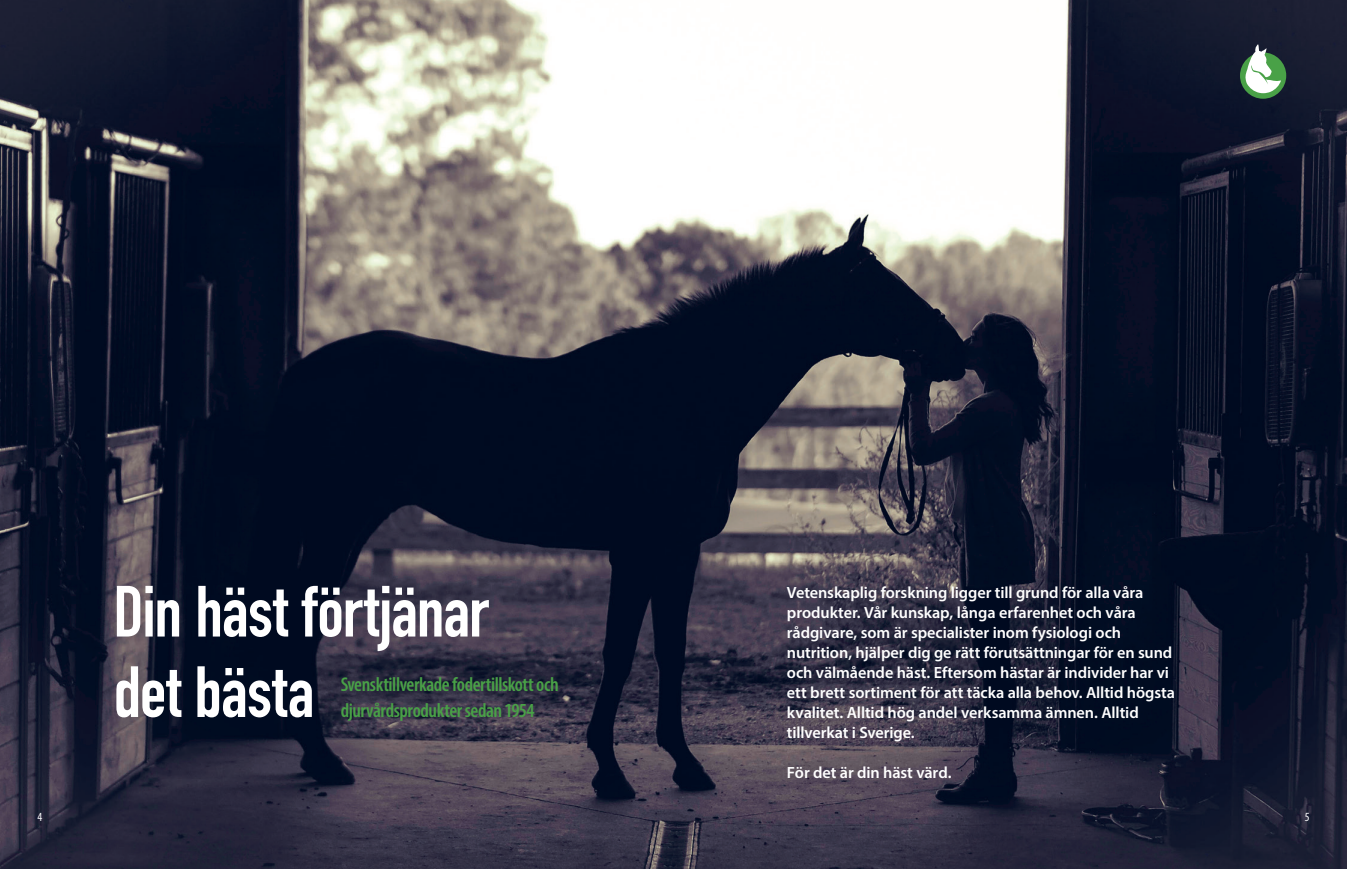
<style>
.page{position:relative;width:1347px;height:869px;background:#fff}
.page>*{position:absolute;margin:0;border:0;box-sizing:border-box;transform-origin:0 0}
.t1{font:71.12px/80.4px "DIN Engschrift LT Pro";letter-spacing:-.01em;color:#fff}
.t2{font:600 condensed 20px/26px "Myriad Pro";letter-spacing:-.02em;color:#49a147}
.t3{font:600 16.25px/20px "Myriad Pro";letter-spacing:-.005em;color:#fff}
.t4{font:condensed 12.5px "Myriad Pro";color:#fff}
</style>
<div class="page">
<img style="left:0;top:0;width:1346px;height:868px">
<div style="left:1240px;top:52px;width:46px;height:47px;background:#49a147;border-radius:50%"></div>
<svg style="left:1241px;top:39px;width:43px;height:59px"></svg>
<h1 class="t1" style="left:113px;top:571px;width:377px">Din häst förtjänar det bästa</h1>
<p class="t2" style="left:341px;top:670px;width:219px">Svensktillverkade fodertillskott och djurvårdsprodukter sedan 1954</p>
<p class="t3" style="left:787px;top:582px;width:390px">Vetenskaplig forskning ligger till grund för alla våra produkter. Vår kunskap, långa erfarenhet och våra rådgivare, som är specialister inom fysiologi och nutrition, hjälper dig ge rätt förutsättningar för en sund och välmående häst. Eftersom hästar är individer har vi ett brett sortiment för att täcka alla behov. Alltid högsta kvalitet. Alltid hög andel verksamma ämnen. Alltid tillverkat i Sverige.</p>
<p class="t3" style="left:787px;top:762px;width:166px">För det är din häst värd.</p>
<p class="t4" style="left:37px;top:808px;width:6px">4</p>
<p class="t4" style="left:1304px;top:808px;width:6px">5</p>
</div>
